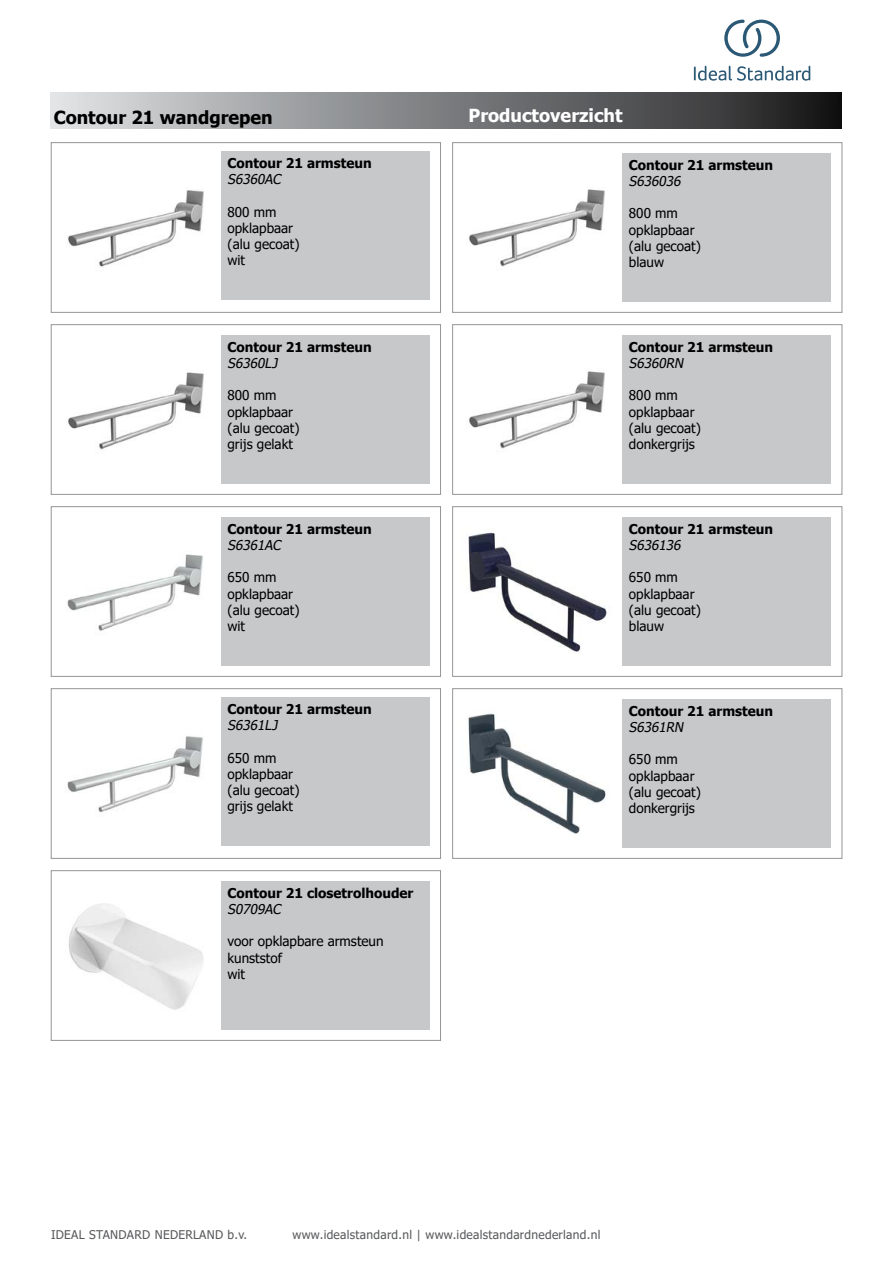
<style>
.page{position:relative;width:893px;height:1263px;background:#fff}
.page>*{position:absolute;margin:0;border:0;box-sizing:border-box;transform-origin:0 0}
.t1{font:700 18px "Tahoma";color:#000}
.t2{font:700 18px "Tahoma";color:#fff}
.t3{font:13.5px/16.2px "Tahoma";color:#000}
.t4{font:700 13.5px "Tahoma";color:#000}
.t5{font:italic 13.5px "Tahoma";color:#000}
.t6{font:12px "Tahoma";letter-spacing:.025em;color:#58595b}
</style>
<div class="page">
<div style="left:51px;top:92px;width:791px;height:37px;background:linear-gradient(to right,#dee1e3,#1a1a1b)"></div>
<div style="left:51px;top:142px;width:390px;height:171px;border:1px solid #939598"></div>
<div style="left:51px;top:324px;width:390px;height:171px;border:1px solid #939598"></div>
<div style="left:51px;top:506px;width:390px;height:170px;border:1px solid #939598"></div>
<img style="left:67px;top:554px;width:136px;height:77px">
<div style="left:221px;top:517px;width:209px;height:149px;background:#c7c8ca"></div>
<img style="left:68px;top:372px;width:136px;height:78px">
<div style="left:221px;top:335px;width:209px;height:149px;background:#c7c8ca"></div>
<img style="left:67px;top:190px;width:137px;height:77px">
<div style="left:221px;top:151px;width:209px;height:149px;background:#c7c8ca"></div>
<div style="left:452px;top:688px;width:390px;height:170px;border:1px solid #939598"></div>
<img style="left:468px;top:713px;width:138px;height:121px">
<div style="left:622px;top:699px;width:209px;height:149px;background:#c7c8ca"></div>
<div style="left:51px;top:688px;width:390px;height:170px;border:1px solid #939598"></div>
<div style="left:51px;top:870px;width:390px;height:170px;border:1px solid #939598"></div>
<img style="left:68px;top:903px;width:136px;height:107px">
<div style="left:221px;top:881px;width:209px;height:149px;background:#c7c8ca"></div>
<img style="left:67px;top:736px;width:136px;height:76px">
<div style="left:221px;top:697px;width:209px;height:149px;background:#c7c8ca"></div>
<div style="left:452px;top:506px;width:390px;height:170px;border:1px solid #939598"></div>
<img style="left:468px;top:532px;width:139px;height:120px">
<div style="left:622px;top:517px;width:209px;height:149px;background:#c7c8ca"></div>
<div style="left:452px;top:324px;width:390px;height:171px;border:1px solid #939598"></div>
<img style="left:469px;top:371px;width:136px;height:78px">
<div style="left:622px;top:335px;width:209px;height:149px;background:#c7c8ca"></div>
<div style="left:452px;top:142px;width:390px;height:171px;border:1px solid #939598"></div>
<img style="left:469px;top:189px;width:136px;height:78px">
<div style="left:622px;top:153px;width:209px;height:149px;background:#c7c8ca"></div>
<svg style="left:694px;top:66px;width:116px;height:15px"></svg>
<svg style="left:724px;top:20px;width:56px;height:37px"></svg>
<h1 class="t1" style="left:54px;top:105px;width:221px">Contour 21 wandgrepen</h1>
<p class="t4" style="left:227px;top:154px;width:146px">Contour 21 armsteun</p>
<p class="t5" style="left:227px;top:170px;width:58px">S6360AC</p>
<p class="t3" style="left:227px;top:204px;width:73px">800 mm opklapbaar (alu gecoat) wit</p>
<p class="t4" style="left:227px;top:337px;width:146px">Contour 21 armsteun</p>
<p class="t5" style="left:227px;top:354px;width:55px">S6360LJ</p>
<p class="t3" style="left:227px;top:388px;width:73px">800 mm opklapbaar (alu gecoat) grijs gelakt</p>
<p class="t4" style="left:227px;top:519px;width:146px">Contour 21 armsteun</p>
<p class="t5" style="left:227px;top:536px;width:58px">S6361AC</p>
<p class="t3" style="left:227px;top:570px;width:73px">650 mm opklapbaar (alu gecoat) wit</p>
<p class="t4" style="left:227px;top:700px;width:146px">Contour 21 armsteun</p>
<p class="t5" style="left:227px;top:716px;width:55px">S6361LJ</p>
<p class="t3" style="left:227px;top:750px;width:73px">650 mm opklapbaar (alu gecoat) grijs gelakt</p>
<p class="t4" style="left:227px;top:883px;width:187px">Contour 21 closetrolhouder</p>
<p class="t5" style="left:227px;top:900px;width:58px">S0709AC</p>
<p class="t3" style="left:227px;top:934px;width:158px">voor opklapbare armsteun kunststof<br>wit</p>
<h1 class="t2" style="left:469px;top:103px;width:155px">Productoverzicht</h1>
<p class="t4" style="left:629px;top:155px;width:146px">Contour 21 armsteun</p>
<p class="t5" style="left:629px;top:172px;width:57px">S636036</p>
<p class="t3" style="left:629px;top:206px;width:73px">800 mm opklapbaar (alu gecoat) blauw</p>
<p class="t4" style="left:629px;top:337px;width:146px">Contour 21 armsteun</p>
<p class="t5" style="left:629px;top:354px;width:59px">S6360RN</p>
<p class="t3" style="left:629px;top:388px;width:73px">800 mm opklapbaar (alu gecoat) donkergrijs</p>
<p class="t4" style="left:629px;top:519px;width:146px">Contour 21 armsteun</p>
<p class="t5" style="left:629px;top:536px;width:57px">S636136</p>
<p class="t3" style="left:629px;top:570px;width:73px">650 mm opklapbaar (alu gecoat) blauw</p>
<p class="t4" style="left:629px;top:701px;width:146px">Contour 21 armsteun</p>
<p class="t5" style="left:629px;top:718px;width:59px">S6361RN</p>
<p class="t3" style="left:629px;top:752px;width:73px">650 mm opklapbaar (alu gecoat) donkergrijs</p>
<p class="t6" style="left:51px;top:1227px;width:198px">IDEAL STANDARD NEDERLAND b.v.</p>
<p class="t6" style="left:292px;top:1227px;width:309px">www.idealstandard.nl | www.idealstandardnederland.nl</p>
</div>
